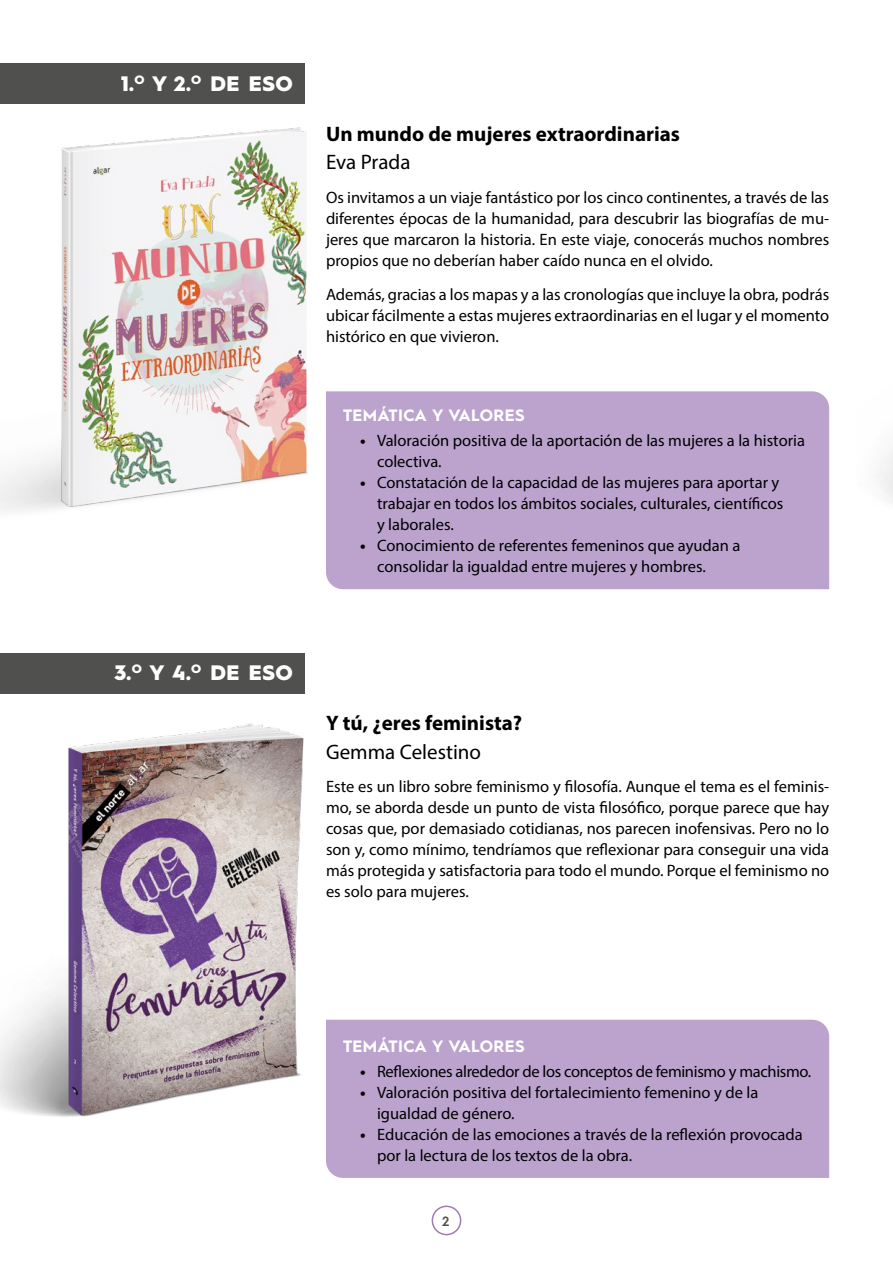
<style>
.page{position:relative;width:893px;height:1263px;background:#fff}
.page>*{position:absolute;margin:0;border:0;box-sizing:border-box;transform-origin:0 0}
.Títol_llibre{font:700 21px "Myriad Pro";color:#000}
.Títol_dins{font:900 21px "Hurme Geometric Sans 1";letter-spacing:.02em;color:#fff}
.Autoria{font:21px "Myriad Pro";color:#000}
.Text{font:16.5px/21px "Myriad Pro";color:#000}
.Text-2{font:16.5px "Myriad Pro";letter-spacing:-.02em;color:#000}
.Títol_Temàtica_i_val{font:700 16.5px "Hurme Geometric Sans 1";letter-spacing:.02em;color:#fff}
.t1{font:600 13.5px "Hurme Geometric Sans 1";color:#50504f}
.s1{font-weight:700}
</style>
<div class="page">
<img style="left:0;top:127px;width:308px;height:384px">
<img style="left:0;top:723px;width:329px;height:394px">
<div style="left:432px;top:1205px;width:29px;height:30px;border:2px solid #9f7bb6;border-radius:50%"></div>
<div style="left:0;top:64px;width:305px;height:40px;background:#50504f"></div>
<div style="left:0;top:653px;width:305px;height:40px;background:#50504f"></div>
<div style="left:326px;top:391px;width:503px;height:198px;background:#bba3ce"></div>
<div style="left:326px;top:1020px;width:503px;height:158px;background:#bba3ce"></div>
<p class="Títol_dins" style="left:121px;top:69px;width:174px">1.<sup>O</sup> Y 2.<sup>O</sup> DE ESO</p>
<p class="Títol_llibre" style="left:326px;top:120px;width:356px">Un mundo de mujeres extraordinarias</p>
<p class="Autoria" style="left:326px;top:149px;width:86px">Eva Prada</p>
<p class="Text" style="left:326px;top:187px;width:505px;text-align:justify">Os invitamos a un viaje fantástico por los cinco continentes, a través de las diferentes épocas de la humanidad, para descubrir las biografías de mu&shy;jeres que marcaron la historia. En este viaje, conocerás muchos nombres propios que no deberían haber caído nunca en el olvido.</p>
<p class="Text" style="left:326px;top:283px;width:505px;text-align:justify">Además, gracias a los mapas y a las cronologías que incluye la obra, podrás ubicar fácilmente a estas mujeres extraordinarias en el lugar y el momento histórico en que vivieron.</p>
<p class="Títol_Temàtica_i_val" style="left:343px;top:404px;width:183px">TEMÁTICA Y VALORES</p>
<p class="Text" style="left:377px;top:430px;width:429px;text-indent:-17px"><span class="s1">•</span> Valoración positiva de la aportación de las mujeres a la historia colectiva.</p>
<p class="Text" style="left:377px;top:472px;width:408px;text-indent:-17px"><span class="s1">•</span> Constatación de la capacidad de las mujeres para aportar y trabajar en todos los ámbitos sociales, culturales, científicos y laborales.</p>
<p class="Text" style="left:377px;top:535px;width:365px;text-indent:-17px"><span class="s1">•</span> Conocimiento de referentes femeninos que ayudan a consolidar la igualdad entre mujeres y hombres.</p>
<p class="Títol_dins" style="left:115px;top:658px;width:180px">3.<sup>O</sup> Y 4.<sup>O</sup> DE ESO</p>
<p class="Títol_llibre" style="left:326px;top:709px;width:198px">Y tú, ¿eres feminista?</p>
<p class="Autoria" style="left:326px;top:738px;width:157px">Gemma Celestino</p>
<p class="Text" style="left:326px;top:776px;width:505px;text-align:justify">Este es un libro sobre feminismo y filosofía. Aunque el tema es el feminis&shy;mo, se aborda desde un punto de vista filosófico, porque parece que hay cosas que, por demasiado cotidianas, nos parecen inofensivas. Pero no lo son y, como mínimo, tendríamos que reflexionar para conseguir una vida más protegida y satisfactoria para todo el mundo. Porque el feminismo no es solo para mujeres.</p>
<p class="Títol_Temàtica_i_val" style="left:343px;top:1034px;width:183px">TEMÁTICA Y VALORES</p>
<p class="Text-2" style="left:360px;top:1061px;width:453px"><span class="s1">•</span> Reflexiones alrededor de los conceptos de feminismo y machismo.</p>
<p class="Text" style="left:377px;top:1081px;width:383px;text-indent:-17px"><span class="s1">•</span> Valoración positiva del fortalecimiento femenino y de la igualdad de género.</p>
<p class="Text" style="left:377px;top:1123px;width:427px;text-indent:-17px"><span class="s1">•</span> Educación de las emociones a través de la reflexión provocada por la lectura de los textos de la obra.</p>
<p class="t1" style="left:442px;top:1211px;width:9px">2</p>
</div>
